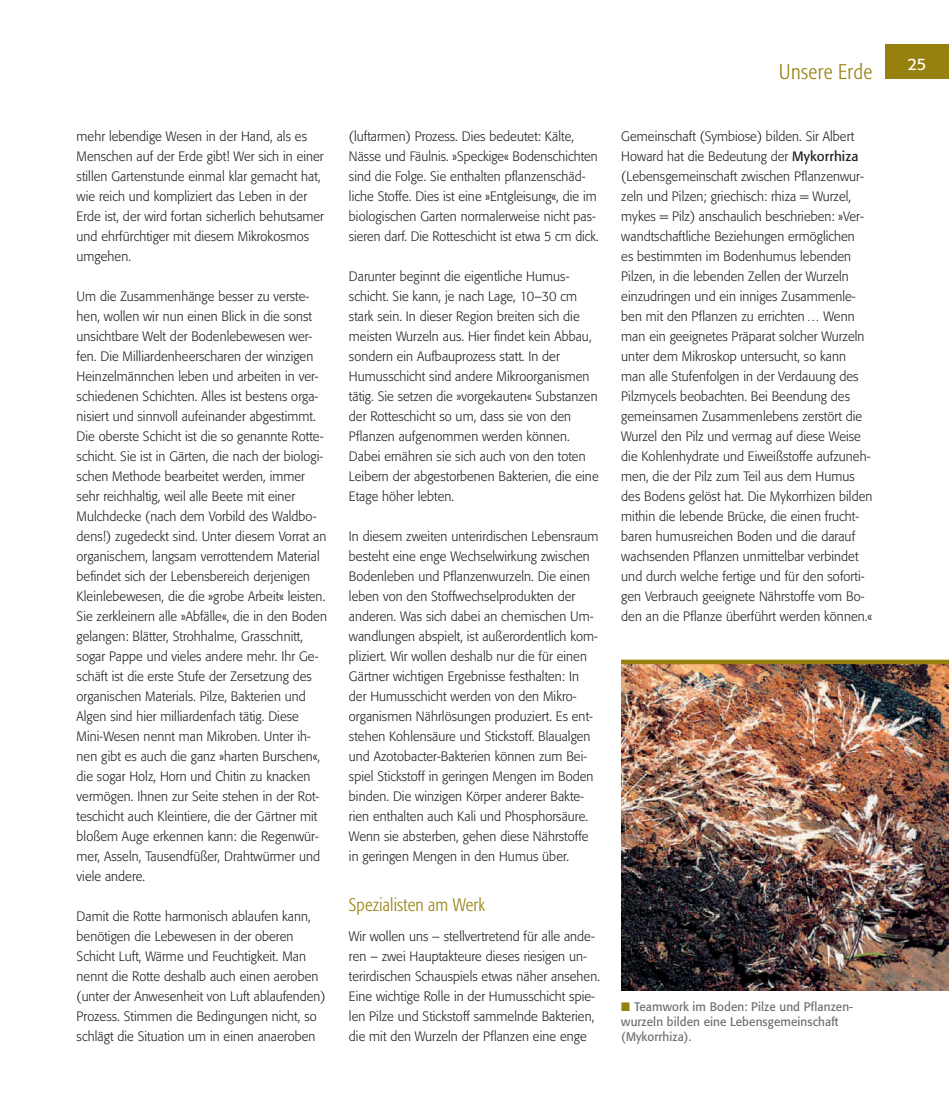
<style>
.page{position:relative;width:949px;height:1119px;background:#fff}
.page>*{position:absolute;margin:0;border:0;box-sizing:border-box;transform-origin:0 0}
.t1{font:300 condensed 21px "Formata";letter-spacing:.02em;color:#97810e}
.t2{font:300 condensed 18px "Formata";letter-spacing:.01em;color:#97810e}
.t3{font:16.5px "Formata";color:#fff}
.t4{font:300 13.5px/20px "Formata";letter-spacing:.005em;color:#221f1f;scale:.95 1}
.t5{font:12.3px/15px "Formata";letter-spacing:.01em;color:#6c6e70;scale:.95 1}
.s1{font-weight:400}
.s2{color:#97810e}
</style>
<div class="page">
<div style="left:884px;top:45px;width:64px;height:34px;background:#97810e"></div>
<img style="left:621px;top:664px;width:327px;height:326px">
<div style="left:621px;top:659px;width:327px;height:5px;background:#97810e"></div>
<p class="t4" style="left:77px;top:127px;width:262px">mehr lebendige Wesen in der Hand, als es Menschen auf der Erde gibt! Wer sich in einer stillen Gartenstunde einmal klar gemacht hat, wie reich und kompliziert das Leben in der Erde ist, der wird fortan sicherlich behutsamer und ehrfürchtiger mit diesem Mikrokosmos umgehen.</p>
<p class="t4" style="left:77px;top:287px;width:265px">Um die Zusammenhänge besser zu verste&shy;hen, w ol l en w ir nun einen B l ic k in die s ons t uns ic htba r e W el t der B odenl ebew es en w er -<br>f en. D ie M il l ia r denheer s c ha r en der w inz ig en<br>H einz el m ä nnc hen l eben und a r beiten in v er - schiedenen Schichten. Alles ist bestens orga&shy;nisiert und sinnvoll aufeinander abgestimmt.<br>Die oberste Schicht ist die so genannte Rotte&shy;schicht. Sie ist in Gärten, die nach der biologi&shy;schen Methode bearbeitet werden, immer sehr reichhaltig, weil alle Beete mit einer Mulchdecke (nach dem Vorbild des Waldbo&shy;dens!) zugedeckt sind. Unter diesem Vorrat an organischem, langsam verrottendem Material befindet sich der Lebensbereich derjenigen Kleinlebewesen, die die »grobe Arbeit« leisten.<br>Sie zerkleinern alle »Abfälle«, die in den Boden gelangen: Blätter, Strohhalme, Grasschnitt, sogar Pappe und vieles andere mehr. Ihr Ge&shy;schäft ist die erste Stufe der Zersetzung des organischen Materials. Pilze, Bakterien und Algen sind hier milliardenfach tätig. Diese Mini-Wesen nennt man Mikroben. Unter ih&shy;nen gibt es auch die ganz »harten Burschen«, die sogar Holz, Horn und Chitin zu knacken vermögen. Ihnen zur Seite stehen in der Rot&shy;teschicht auch Kleintiere, die der Gärtner mit bloßem Auge erkennen kann: die Regenwür&shy;mer, Asseln, Tausendfüßer, Drahtwürmer und viele andere.</p>
<p class="t4" style="left:77px;top:906px;width:263px">Damit die Rotte harmonisch ablaufen kann, benötigen die Lebewesen in der oberen Schicht Luft, Wärme und Feuchtigkeit. Man nennt die Rotte deshalb auch einen aeroben (unter der Anwesenheit von Luft ablaufenden)<br>Prozess. Stimmen die Bedingungen nicht, so schlägt die Situation um in einen anaeroben</p>
<p class="t4" style="left:349px;top:127px;width:264px">(luftarmen) Prozess. Dies bedeutet: Kälte, Nässe und Fäulnis. »Speckige« Bodenschichten sind die Folge. Sie enthalten pflanzenschäd&shy;liche Stoffe. Dies ist eine »Entgleisung«, die im biologischen Garten normalerweise nicht pas&shy;sieren darf. Die Rotteschicht ist etwa 5 cm dick.</p>
<p class="t4" style="left:349px;top:267px;width:264px">Darunter beginnt die eigentliche Humus&shy;schicht. Sie kann, je nach Lage, 10–30 cm stark sein. In dieser Region breiten sich die meisten Wurzeln aus. Hier findet kein Abbau, sondern ein Aufbauprozess statt. In der Humusschicht sind andere Mikroorganismen tätig. Sie setzen die »vorgekauten« Substanzen der Rotteschicht so um, dass sie von den Pflanzen aufgenommen werden können.<br>Dabei ernähren sie sich auch von den toten Leibern der abgestorbenen Bakterien, die eine Etage höher lebten.</p>
<p class="t4" style="left:349px;top:527px;width:264px">In diesem zweiten unterirdischen Lebensraum besteht eine enge Wechselwirkung zwischen Bodenleben und Pflanzenwurzeln. Die einen leben von den Stoffwechselprodukten der anderen. Was sich dabei an chemischen Um&shy;wandlungen abspielt, ist außerordentlich kom&shy;pliziert. Wir wollen deshalb nur die für einen Gärtner wichtigen Ergebnisse festhalten: In der Humusschicht werden von den Mikro&shy;organismen Nährlösungen produziert. Es ent&shy;stehen Kohlensäure und Stickstoff. Blaualgen und Azotobacter-Bakterien können zum Bei&shy;spiel Stickstoff in geringen Mengen im Boden binden. Die winzigen Körper anderer Bakte&shy;rien enthalten auch Kali und Phosphorsäure.<br>Wenn sie absterben, gehen diese Nährstoffe in geringen Mengen in den Humus über.</p>
<h2 class="t2" style="left:349px;top:896px;width:138px">Spezialisten am Werk</h2>
<p class="t4" style="left:349px;top:926px;width:266px">Wir wollen uns – stellvertretend für alle ande&shy;ren – zwei Hauptakteure dieses riesigen un&shy;terirdischen Schauspiels etwas näher ansehen.<br>Eine wichtige Rolle in der Humusschicht spie&shy;len Pilze und Stickstoff sammelnde Bakterien, die mit den Wurzeln der Pflanzen eine enge</p>
<h1 class="t1" style="left:778px;top:63px;width:95px">Unsere Erde</h1>
<p class="t4" style="left:621px;top:127px;width:266px">Gemeinschaft (Symbiose) bilden. Sir Albert Howard hat die Bedeutung der <span class="s1">Mykorrhiza </span>(Lebensgemeinschaft zwischen Pflanzenwur&shy;zeln und Pilzen; griechisch: rhiza = Wurzel, mykes = Pilz) anschaulich beschrieben: »Ver&shy;wandtschaftliche Beziehungen ermöglichen<br>es bestimmten im Bodenhumus lebenden Pilzen, in die lebenden Zellen der Wurzeln einzudringen und ein inniges Zusammenle&shy;ben mit den Pflanzen zu errichten … Wenn man ein geeignetes Präparat solcher Wurzeln unter dem Mikroskop untersucht, so kann man alle Stufenfolgen in der Verdauung des Pilzmycels beobachten. Bei Beendung des gemeinsamen Zusammenlebens zerstört die Wurzel den Pilz und vermag auf diese Weise die Kohlenhydrate und Eiweißstoffe aufzuneh&shy;men, die der Pilz zum Teil aus dem Humus des Bodens gelöst hat. Die Mykorrhizen bilden mithin die lebende Brücke, die einen frucht&shy;baren humusreichen Boden und die darauf wachsenden Pflanzen unmittelbar verbindet und durch welche fertige und für den soforti&shy;gen Verbrauch geeignete Nährstoffe vom Bo&shy;den an die Pflanze überführt werden können.«</p>
<p class="t5" style="left:621px;top:999px;width:245px"><span class="s2">■</span> Teamwork im Boden: Pilze und Pflanzen&shy;wurzeln bilden eine Lebensgemeinschaft<br>( Mykorrhiza).</p>
<p class="t3" style="left:907px;top:57px;width:20px">25</p>
</div>
